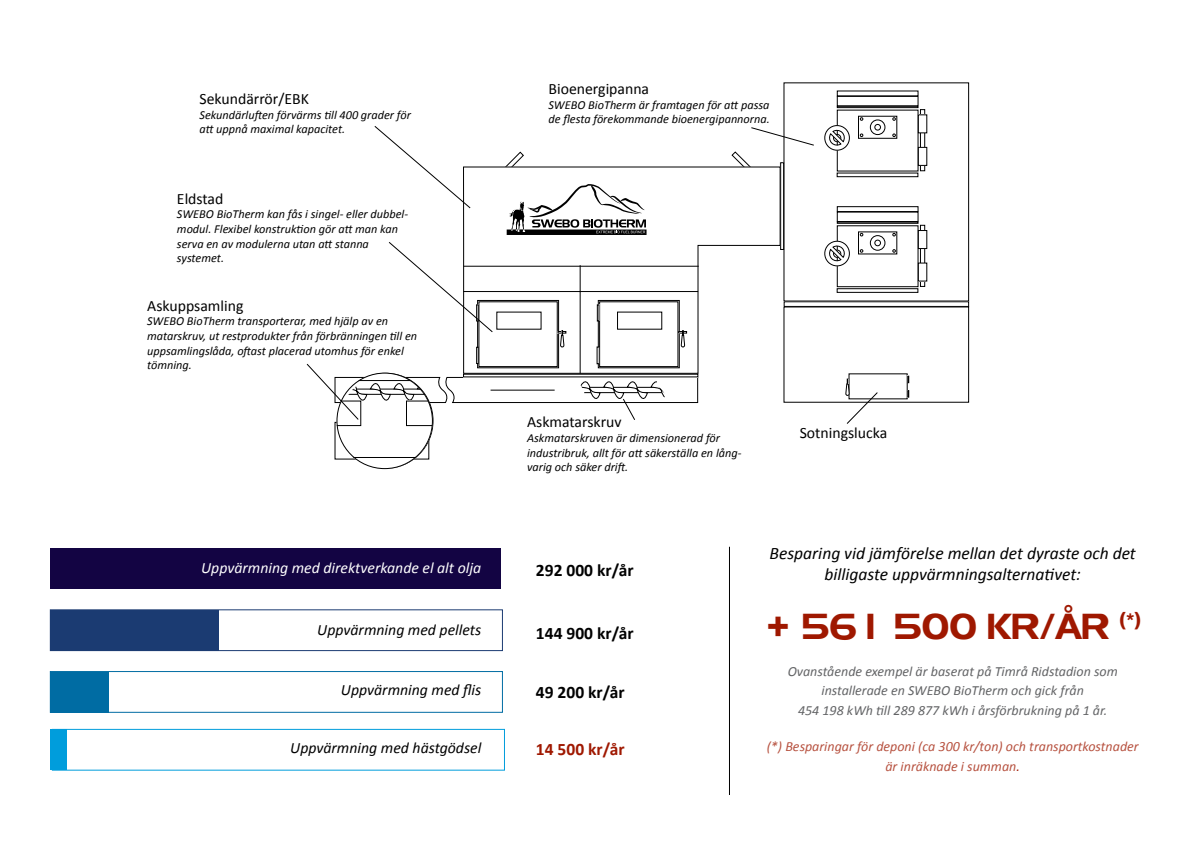
<style>
.page{position:relative;width:1191px;height:844px;background:#fff}
.page>*{position:absolute;margin:0;border:0;box-sizing:border-box;transform-origin:0 0}
.t1{font:35px "Longview";color:#9f1800}
.t2{font:italic 17.5px/21px "Calibri";color:#000;text-align:center}
.t3{font:700 17.5px "Calibri";color:#000}
.t4{font:700 17.5px "Calibri";color:#9f1800}
.t5{font:15.75px "Calibri";color:#000}
.t6{font:italic 15.75px "Calibri";color:#000}
.t7{font:italic 15.75px "Calibri";color:#fff}
.t8{font:italic 14px/19.2px "Calibri";color:#636466;text-align:center}
.t9{font:italic 14px/19.2px "Calibri";color:#b75240;text-align:center}
.t10{font:italic 12.25px/14.7px "Calibri";color:#000}
.s1{color:#9f1800}
</style>
<div class="page">
<hr style="left:729px;top:546px;width:1px;height:248px;background:#000">
<div style="left:50px;top:547px;width:451px;height:41px;background:#130443"></div>
<div style="left:50px;top:609px;width:169px;height:41px;background:#1b3b72"></div>
<div style="left:50px;top:671px;width:59px;height:41px;background:#006ca3"></div>
<div style="left:50px;top:729px;width:17px;height:41px;background:#009ddc"></div>
<div style="left:50px;top:609px;width:452px;height:41px;border:1px solid #1b3b72"></div>
<div style="left:50px;top:671px;width:452px;height:41px;border:1px solid #006ca3"></div>
<div style="left:52px;top:729px;width:452px;height:41px;border:1px solid #009ddc"></div>
<div style="left:783px;top:82px;width:186px;height:219px;border:1px solid #000"></div>
<div style="left:783px;top:301px;width:186px;height:6px;border:1px solid #000"></div>
<div style="left:858px;top:116px;width:39px;height:23px;border:1px solid #000"></div>
<svg style="left:870px;top:120px;width:15px;height:15px"></svg>
<div style="left:870px;top:119px;width:15px;height:16px;border:1px solid #000;border-radius:50%"></div>
<svg style="left:874px;top:124px;width:6px;height:6px"></svg>
<div style="left:874px;top:124px;width:7px;height:6px;border:1px solid #000;border-radius:50%"></div>
<svg style="left:859px;top:117px;width:4px;height:4px"></svg>
<svg style="left:859px;top:133px;width:4px;height:4px"></svg>
<svg style="left:892px;top:117px;width:4px;height:4px"></svg>
<svg style="left:892px;top:133px;width:4px;height:4px"></svg>
<div style="left:920px;top:109px;width:5px;height:62px;border:1px solid #000"></div>
<div style="left:918px;top:114px;width:9px;height:19px;background:#fff"></div>
<div style="left:918px;top:114px;width:9px;height:19px;border:1px solid #000"></div>
<div style="left:918px;top:147px;width:9px;height:19px;background:#fff"></div>
<div style="left:918px;top:147px;width:9px;height:19px;border:1px solid #000"></div>
<div style="left:836px;top:96px;width:82px;height:10px;border:1px solid #000"></div>
<div style="left:836px;top:106px;width:82px;height:2px;border:1px solid #000"></div>
<div style="left:836px;top:172px;width:82px;height:5px;border:1px solid #000"></div>
<svg style="left:824px;top:123px;width:26px;height:30px"></svg>
<div style="left:836px;top:225px;width:82px;height:62px;border:1px solid #000"></div>
<svg style="left:870px;top:235px;width:15px;height:15px"></svg>
<div style="left:870px;top:235px;width:15px;height:16px;border:1px solid #000;border-radius:50%"></div>
<svg style="left:874px;top:240px;width:6px;height:6px"></svg>
<div style="left:874px;top:239px;width:7px;height:7px;border:1px solid #000;border-radius:50%"></div>
<svg style="left:859px;top:249px;width:4px;height:4px"></svg>
<svg style="left:892px;top:233px;width:4px;height:3px"></svg>
<svg style="left:892px;top:249px;width:4px;height:4px"></svg>
<div style="left:920px;top:225px;width:5px;height:62px;border:1px solid #000"></div>
<div style="left:918px;top:230px;width:9px;height:19px;background:#fff"></div>
<div style="left:918px;top:230px;width:9px;height:19px;border:1px solid #000"></div>
<div style="left:918px;top:263px;width:9px;height:18px;background:#fff"></div>
<div style="left:918px;top:262px;width:9px;height:19px;border:1px solid #000"></div>
<div style="left:836px;top:206px;width:82px;height:6px;border:1px solid #000"></div>
<div style="left:836px;top:211px;width:82px;height:11px;border:1px solid #000"></div>
<div style="left:836px;top:221px;width:82px;height:3px;border:1px solid #000"></div>
<div style="left:836px;top:288px;width:82px;height:5px;border:1px solid #000"></div>
<svg style="left:824px;top:238px;width:26px;height:30px"></svg>
<svg style="left:907px;top:390px;width:2px;height:7px"></svg>
<svg style="left:907px;top:375px;width:2px;height:8px"></svg>
<svg style="left:506px;top:151px;width:18px;height:15px"></svg>
<svg style="left:463px;top:166px;width:317px;height:208px"></svg>
<div style="left:780px;top:162px;width:4px;height:88px;border:1px solid #000"></div>
<svg style="left:506px;top:184px;width:140px;height:51px"></svg>
<svg style="left:306px;top:241px;width:392px;height:219px"></svg>
<svg style="left:842px;top:378px;width:36px;height:46px"></svg>
<svg style="left:730px;top:127px;width:84px;height:47px"></svg>
<svg style="left:374px;top:126px;width:97px;height:82px"></svg>
<p class="t5" style="left:199px;top:89px;width:111px">Sekundärrör/EBK</p>
<p class="t10" style="left:199px;top:107px;width:213px">Sekundärluften förvärms till 400 grader för att uppnå maximal kapacitet.</p>
<p class="t5" style="left:177px;top:188px;width:48px">Eldstad</p>
<p class="t10" style="left:177px;top:206px;width:233px">SWEBO BioTherm kan fås i singel- eller dubbel&shy;modul. Flexibel konstruktion gör att man kan serva en av modulerna utan att stanna systemet.</p>
<p class="t5" style="left:147px;top:295px;width:98px">Askuppsamling</p>
<p class="t10" style="left:147px;top:313px;width:271px">SWEBO BioTherm transporterar, med hjälp av en matarskruv, ut restprodukter från förbränningen till en uppsamlingslåda, oftast placerad utomhus för enkel tömning.</p>
<p class="t5" style="left:548px;top:79px;width:102px">Bioenergipanna</p>
<p class="t10" style="left:548px;top:97px;width:223px">SWEBO BioTherm är framtagen för att passa de flesta förekommande bioenergipannorna.</p>
<p class="t5" style="left:527px;top:412px;width:96px">Askmatarskruv</p>
<p class="t10" style="left:527px;top:429px;width:216px">Askmatarskruven är dimensionerad för industribruk, allt för att säkerställa en lång&shy;varig och säker drift.</p>
<p class="t5" style="left:799px;top:423px;width:89px">Sotningslucka</p>
<p class="t7" style="left:201px;top:558px;width:282px">Uppvärmning med direktverkande el alt olja</p>
<h2 class="t3" style="left:536px;top:559px;width:99px">292 000 kr/år</h2>
<p class="t6" style="left:317px;top:619px;width:165px">Uppvärmning med pellets</p>
<h2 class="t3" style="left:536px;top:621px;width:99px">144 900 kr/år</h2>
<p class="t6" style="left:341px;top:679px;width:142px">Uppvärmning med flis</p>
<h2 class="t3" style="left:536px;top:680px;width:90px">49 200 kr/år</h2>
<p class="t6" style="left:290px;top:738px;width:193px">Uppvärmning med hästgödsel</p>
<h2 class="t4" style="left:536px;top:737px;width:90px">14 500 kr/år</h2>
<h2 class="t2" style="left:769px;top:541px;width:368px">Besparing vid jämförelse mellan det dyraste och det billigaste uppvärmningsalternativet:</h2>
<h1 class="t1" style="left:764px;top:605px;width:378px">+ 561 500 KR/ÅR <sup>(*)</sup></h1>
<p class="t8" style="left:787px;top:661px;width:331px">Ovanstående exempel är baserat på Timrå Ridstadion som installerade en SWEBO BioTherm och gick från<br>454 198 kWh till 289 877 kWh i årsförbrukning på 1 år.</p>
<p class="t9" style="left:766px;top:736px;width:373px">(*) Besparingar för deponi (ca 300 kr/ton) och transportkostnader är inräknade i summan<span class="s1">.</span></p>
</div>
